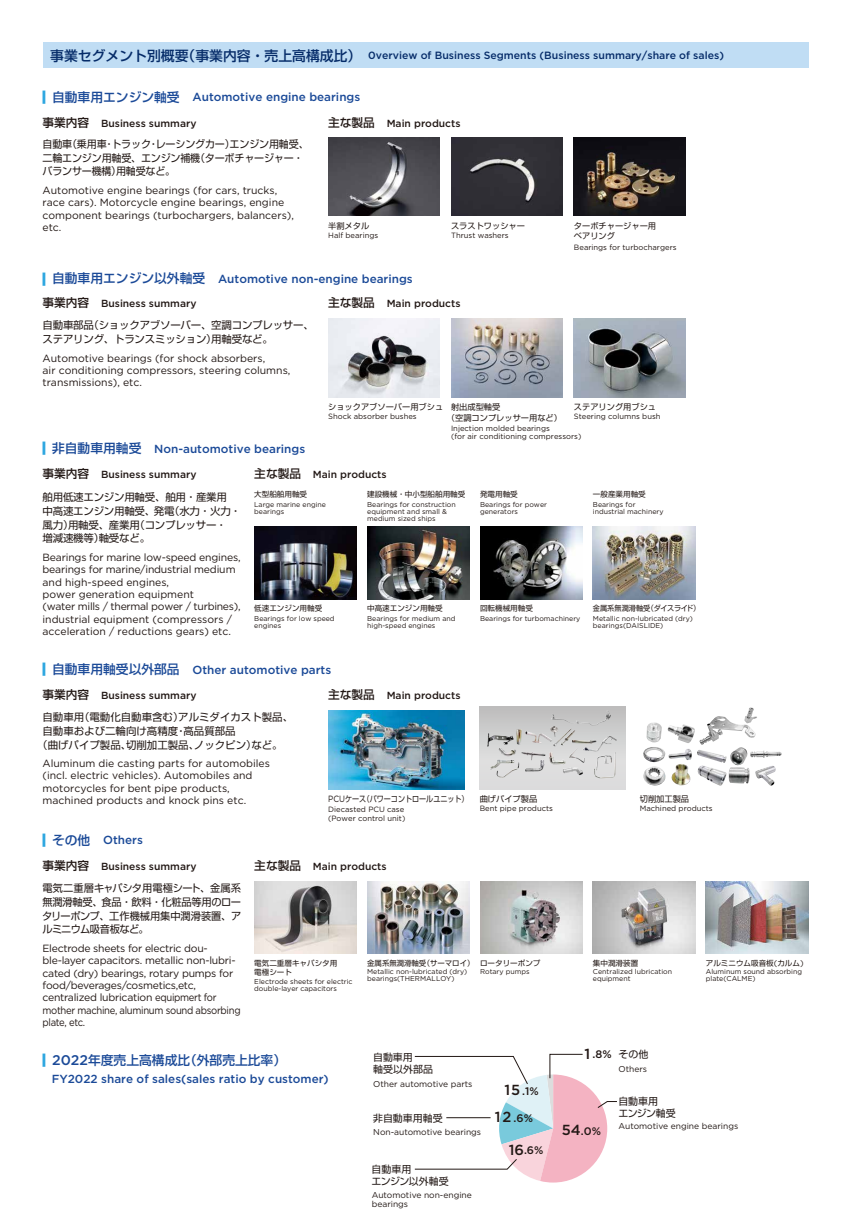
<style>
.page{position:relative;width:851px;height:1225px;background:#fff}
.page>*{position:absolute;margin:0;border:0;box-sizing:border-box;transform-origin:0 0}
.t1{font:500 12.75px "Shin Go Pro";color:#1b4a98}
.t2{font:500 11.7px "Gotham";color:#1b4a98}
.t3{font:500 10.95px "Gotham";color:#221815}
.t4{font:10.5px/12.3px "Gotham";color:#221815}
.t5{font:10.5px/12.3px "Gotham";letter-spacing:-.025em;color:#221815}
.t6{font:10.5px/13.8px "Shin Go Pro";letter-spacing:-.02em;color:#221815}
.t7{font:500 10.5px "Gotham";color:#062c69}
.t8{font:10.5px/13.8px "Shin Go Pro";letter-spacing:-.02em;color:#221815;scale:.96 1}
.t9{font:10.5px "Shin Go Pro";color:#221815}
.t10{font:500 10.35px "Gotham";color:#221815}
.t11{font:9.9px/12.1px "Shin Go Pro";color:#221815}
.t12{font:9.9px/12.1px "Shin Go Pro";letter-spacing:-.02em;color:#221815}
.t13{font:8.55px/8.9px "Gotham";color:#221815}
.t14{font:8.25px/10.1px "Shin Go Pro";color:#221815}
.t15{font:8.25px "Shin Go Pro";color:#221815;scale:.86 1}
.t16{font:7.65px/8.6px "Gotham";color:#221815}
.t17{font:7.5px/9.8px "Shin Go Pro";color:#221815}
.t18{font:7.5px "Shin Go Pro";color:#221815;scale:.95 1}
.t19{font:7.05px/6.9px "Gotham";color:#221815}
.s1{font-family:"Shin Go Pro";font-size:13.8px}
.s2{font-family:"Shin Go Pro";font-size:15.3px;color:#2ea7e0}
.s3{font-family:"Shin Go Pro";font-size:12.75px}
.s4{font-family:"Shin Go Pro";font-size:11.7px}
.s5{font-family:"Gotham";font-size:9px}
.s6{font-size:15.3px;color:#2ea7e0}
.s7{font-family:"Gotham";font-size:14.1px}
.s8{font-size:14.55px}
.s9{font-family:"Gotham";font-size:8.25px}
</style>
<div class="page">
<div style="left:43px;top:43px;width:765px;height:25px;background:#c0ddf4"></div>
<img style="left:646px;top:707px;width:111px;height:38px">
<img style="left:328px;top:710px;width:137px;height:79px">
<img style="left:254px;top:527px;width:103px;height:72px">
<img style="left:367px;top:527px;width:102px;height:72px">
<img style="left:593px;top:527px;width:102px;height:72px">
<img style="left:480px;top:527px;width:102px;height:72px">
<img style="left:254px;top:881px;width:103px;height:72px">
<img style="left:593px;top:881px;width:102px;height:72px">
<img style="left:705px;top:881px;width:103px;height:72px">
<img style="left:328px;top:137px;width:112px;height:79px">
<img style="left:451px;top:137px;width:111px;height:79px">
<img style="left:574px;top:137px;width:111px;height:79px">
<img style="left:328px;top:319px;width:112px;height:78px">
<img style="left:451px;top:319px;width:111px;height:78px">
<img style="left:574px;top:319px;width:111px;height:78px">
<svg style="left:479px;top:707px;width:146px;height:82px;background:#cfcfcf"></svg>
<img style="left:549px;top:710px;width:62px;height:37px">
<img style="left:480px;top:881px;width:102px;height:72px">
<img style="left:367px;top:881px;width:102px;height:72px">
<svg style="left:414px;top:1054px;width:203px;height:128px"></svg>
<p class="t7" style="left:50px;top:49px;width:675px"><span class="s1">事業セグメント別概要（事業内容・売上高構成比）　</span>0verview of Business Segments (Business summary/share of sales)</p>
<p class="t2" style="left:43px;top:90px;width:319px"><span class="s2">■</span> <span class="s3">自動車用エンジン軸受　</span>Automotive engine bearings</p>
<p class="t10" style="left:43px;top:116px;width:155px"><span class="s4">事業内容　</span>Business summary</p>
<p class="t8" style="left:43px;top:136px;width:279px">自動車（乗用車・トラック・レーシングカー）エンジン用軸受、二輪エンジン用軸受、エンジン補機（ターボチャージャー・バランサー機構）用軸受など。</p>
<p class="t4" style="left:43px;top:184px;width:253px">Automotive engine bearings (for cars, trucks, race cars). Motorcycle engine bearings, engine component bearings (turbochargers, balancers), etc.</p>
<p class="t10" style="left:328px;top:116px;width:134px"><span class="s4">主な製品　</span>Main products</p>
<p class="t14" style="left:328px;top:220px;width:43px">半割メタル</p>
<p class="t16" style="left:328px;top:231px;width:52px">Half bearings</p>
<p class="t14" style="left:451px;top:220px;width:75px">スラストワッシャー</p>
<p class="t16" style="left:451px;top:231px;width:59px">Thrust washers</p>
<p class="t14" style="left:574px;top:220px;width:84px">ターボチャージャー用ベアリング</p>
<p class="t16" style="left:574px;top:243px;width:104px">Bearings for turbochargers</p>
<p class="t2" style="left:43px;top:271px;width:371px"><span class="s2">■</span> <span class="s3">自動車用エンジン以外軸受　</span>Automotive non-engine bearings</p>
<p class="t10" style="left:328px;top:297px;width:134px"><span class="s4">主な製品　</span>Main products</p>
<p class="t10" style="left:43px;top:297px;width:155px"><span class="s4">事業内容　</span>Business summary</p>
<p class="t6" style="left:43px;top:317px;width:273px">自動車部品（ショックアブソーバー、空調コンプレッサー、ステアリング、トランスミッション）用軸受など。</p>
<p class="t4" style="left:43px;top:351px;width:249px">Automotive bearings (for shock absorbers,<br>air conditioning compressors, steering columns, transmissions), etc.</p>
<p class="t14" style="left:328px;top:401px;width:116px">ショックアブソーバー用ブシュ</p>
<p class="t16" style="left:328px;top:412px;width:90px">Shock absorber bushes</p>
<p class="t14" style="left:447px;top:401px;width:116px;text-indent:4px">射出成型軸受<br>（空調コンプレッサー用など）</p>
<p class="t16" style="left:451px;top:423px;width:132px">Injection molded bearings<br>(for air conditioning compressors)</p>
<p class="t14" style="left:574px;top:401px;width:84px">ステアリング用ブシュ</p>
<p class="t16" style="left:574px;top:412px;width:88px">Steering columns bush</p>
<p class="t2" style="left:43px;top:441px;width:264px"><span class="s2">■</span> <span class="s3">非自動車用軸受　</span>Non-automotive bearings</p>
<p class="t10" style="left:43px;top:467px;width:155px"><span class="s4">事業内容　</span>Business summary</p>
<p class="t6" style="left:43px;top:489px;width:200px">舶用低速エンジン用軸受、舶用・産業用<br>中高速エンジン用軸受、発電（水力・火力・風力）用軸受、産業用（コンプレッサー・<br>増減速機等）軸受など。</p>
<p class="t4" style="left:43px;top:551px;width:199px">Bearings for marine low-speed engines, bearings for marine/industrial medium and high-speed engines,<br>power generation equipment<br>(water mills / thermal power / turbines), industrial equipment (compressors / acceleration / reductions gears) etc.</p>
<p class="t10" style="left:254px;top:467px;width:134px"><span class="s4">主な製品　</span>Main products</p>
<p class="t17" style="left:254px;top:488px;width:54px">大型船舶用軸受</p>
<p class="t19" style="left:254px;top:501px;width:73px">Large marine engine bearings</p>
<p class="t17" style="left:367px;top:488px;width:100px">建設機械・中小型船舶用軸受</p>
<p class="t19" style="left:367px;top:501px;width:90px">Bearings for construction equipment and small &amp; medium sized ships</p>
<p class="t17" style="left:480px;top:488px;width:39px">発電用軸受</p>
<p class="t19" style="left:480px;top:501px;width:68px">Bearings for power generators</p>
<p class="t17" style="left:593px;top:488px;width:54px">一般産業用軸受</p>
<p class="t19" style="left:593px;top:501px;width:72px">Bearings for industrial machinery</p>
<p class="t18" style="left:593px;top:602px;width:114px">金属系無潤滑軸受（ダイスライド）</p>
<p class="t19" style="left:593px;top:615px;width:101px">Metallic non-lubricated (dry) bearings(DAISLIDE)</p>
<p class="t17" style="left:254px;top:602px;width:69px">低速エンジン用軸受</p>
<p class="t19" style="left:254px;top:615px;width:82px">Bearings for low speed engines</p>
<p class="t17" style="left:367px;top:602px;width:77px">中高速エンジン用軸受</p>
<p class="t19" style="left:367px;top:615px;width:90px">Bearings for medium and high-speed engines</p>
<p class="t17" style="left:480px;top:602px;width:54px">回転機械用軸受</p>
<p class="t19" style="left:480px;top:615px;width:102px">Bearings for turbomachinery</p>
<p class="t2" style="left:43px;top:661px;width:290px"><span class="s2">■</span> <span class="s3">自動車用軸受以外部品　</span>Other automotive parts</p>
<p class="t10" style="left:43px;top:688px;width:155px"><span class="s4">事業内容　</span>Business summary</p>
<p class="t9" style="left:43px;top:708px;width:252px">自動車用（電動化自動車含む）アルミダイカスト製品、</p>
<p class="t9" style="left:43px;top:722px;width:195px">自動車および二輪向け高精度・高品質部品</p>
<p class="t9" style="left:37px;top:736px;width:247px">（曲げパイプ製品、切削加工製品、ノックピン）など。</p>
<p class="t4" style="left:43px;top:757px;width:229px">Aluminum die casting parts for automobiles (incl. electric vehicles). Automobiles and motorcycles for bent pipe products, machined products and knock pins etc.</p>
<p class="t2" style="left:43px;top:832px;width:102px"><span class="s2">■</span> <span class="s3">その他　</span>Others</p>
<p class="t10" style="left:328px;top:688px;width:134px"><span class="s4">主な製品　</span>Main products</p>
<p class="t15" style="left:328px;top:792px;width:165px"><span class="s5">PCU</span>ケース（パワーコントロールユニット）</p>
<p class="t16" style="left:328px;top:805px;width:79px">Diecasted PCU case (Power control unit)</p>
<p class="t10" style="left:43px;top:859px;width:155px"><span class="s4">事業内容　</span>Business summary</p>
<p class="t6" style="left:42px;top:879px;width:200px;text-align:justify">電気二重層キャパシタ用電極シート、金属系無潤滑軸受、食品・飲料・化粧品等用のロータリーポンプ、工作機械用集中潤滑装置、アルミニウム吸音板など。</p>
<p class="t5" style="left:43px;top:941px;width:199px">Electrode sheets for electric dou&shy;ble-layer capacitors. metallic non-lubri&shy;cated (dry) bearings, rotary pumps for food/beverages/cosmetics,etc, centralized lubrication equipmert for mother machine, aluminum sound absorbing plate, etc.</p>
<p class="t10" style="left:254px;top:859px;width:134px"><span class="s4">主な製品　</span>Main products</p>
<p class="t17" style="left:254px;top:957px;width:84px">電気二重層キャパシタ用電極シート</p>
<p class="t19" style="left:254px;top:978px;width:100px">Electrode sheets for electric double-layer capacitors</p>
<p class="t17" style="left:367px;top:957px;width:109px">金属系無潤滑軸受（サーマロイ）</p>
<p class="t19" style="left:367px;top:967px;width:101px">Metallic non-lubricated (dry) bearings(THERMALLOY)</p>
<p class="t14" style="left:479px;top:793px;width:59px">曲げパイプ製品</p>
<p class="t16" style="left:479px;top:804px;width:75px">Bent pipe products</p>
<p class="t17" style="left:480px;top:957px;width:62px">ロータリーポンプ</p>
<p class="t19" style="left:480px;top:967px;width:51px">Rotary pumps</p>
<p class="t1" style="left:43px;top:1049px;width:245px"><span class="s6">■</span> <span class="s7">2022</span>年度売上高構成比（外部売上比率）</p>
<p class="t2" style="left:52px;top:1070px;width:278px">FY2022 share of sales(sales ratio by customer)</p>
<p class="t11" style="left:373px;top:1050px;width:61px">自動車用<br>軸受以外部品</p>
<p class="t13" style="left:373px;top:1079px;width:101px">Other automotive parts</p>
<p class="t11" style="left:373px;top:1110px;width:71px">非自動車用軸受</p>
<p class="t13" style="left:373px;top:1127px;width:109px">Non-automotive bearings</p>
<p class="t11" style="left:371px;top:1161px;width:79px">自動車用<br>エンジン以外軸受</p>
<p class="t13" style="left:371px;top:1190px;width:102px">Automotive non-engine bearings</p>
<p class="t3" style="left:504px;top:1083px;width:36px"><span class="s8">15</span> .1%</p>
<p class="t3" style="left:494px;top:1111px;width:40px"><span class="s8">12</span>.6%</p>
<p class="t3" style="left:508px;top:1143px;width:36px"><span class="s8">16</span>.6%</p>
<p class="t14" style="left:639px;top:793px;width:51px">切削加工製品</p>
<p class="t16" style="left:639px;top:804px;width:74px">Machined products</p>
<p class="t17" style="left:593px;top:957px;width:47px">集中潤滑装置</p>
<p class="t19" style="left:593px;top:967px;width:81px">Centralized lubrication equipment</p>
<p class="t3" style="left:584px;top:1047px;width:29px"><span class="s8">1</span> .8%</p>
<p class="t11" style="left:618px;top:1047px;width:31px">その他</p>
<p class="t13" style="left:618px;top:1064px;width:30px">Others</p>
<p class="t17" style="left:705px;top:957px;width:99px">アルミニウム吸音板<span class="s9">(</span>カルム<span class="s9">)</span></p>
<p class="t19" style="left:705px;top:967px;width:98px">Aluminum sound absorbing plate(CALME)</p>
<p class="t3" style="left:561px;top:1123px;width:41px"><span class="s8">54</span>.0%</p>
<p class="t12" style="left:618px;top:1093px;width:59px">自動車用<br>エンジン軸受</p>
<p class="t13" style="left:618px;top:1121px;width:121px">Automotive engine bearings</p>
</div>
